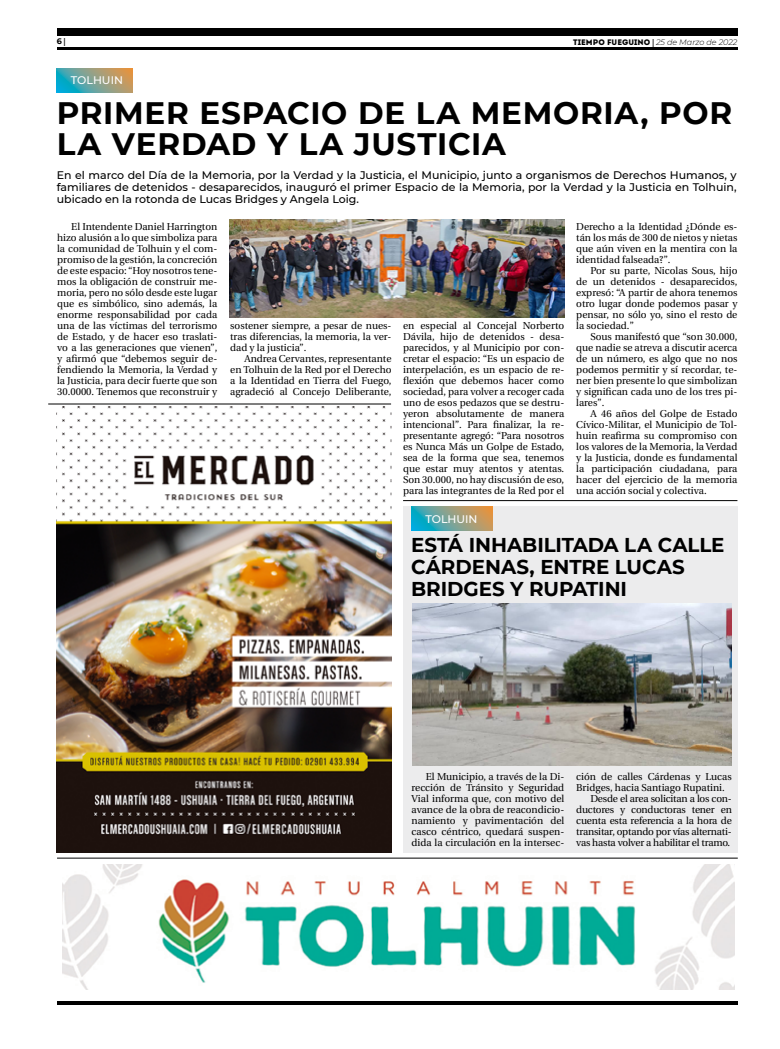
<style>
.page{position:relative;width:780px;height:1049px;background:#fff}
.page>*{position:absolute;margin:0;border:0;box-sizing:border-box;transform-origin:0 0}
.t1{font:700 31px/31px "Montserrat";letter-spacing:.025em;color:#000}
.t2{font:700 20px/22px "Montserrat";letter-spacing:-.005em;color:#000}
.t3{font:500 11px/12px "Montserrat";color:#000;text-align:justify}
.t4{font:500 11px "Montserrat";color:#fff}
.t5{font:10px/11px "Utopia";color:#000;text-align:justify}
.t6{font:10px "Utopia";letter-spacing:-.02em;color:#000}
.t7{font:italic 300 8px "Montserrat";color:#000}
.t8{font:700 8px "Montserrat";color:#000}
.s1{font-family:"Utopia"}
.s2{font-family:"Intro";font-weight:400;font-style:normal}
.s3{font-family:"Utopia";font-weight:700;font-style:normal}
</style>
<div class="page">
<hr style="left:57px;top:48px;width:680px;height:2px;background:#000">
<div style="left:57px;top:28px;width:680px;height:7px;background:#000"></div>
<hr style="left:57px;top:1001px;width:680px;height:4px;background:#000">
<img style="left:63px;top:865px;width:672px;height:124px">
<hr style="left:57px;top:857px;width:680px;height:1px;background:#000">
<img style="left:57px;top:407px;width:334px;height:445px">
<hr style="left:48px;top:403px;width:343px;height:1px;background:#000">
<svg style="left:57px;top:68px;width:75px;height:24px;background:#7ba18f"></svg>
<hr style="left:403px;top:500px;width:334px;height:1px;background:#000">
<div style="left:403px;top:506px;width:334px;height:347px;background:#ececed"></div>
<svg style="left:411px;top:507px;width:81px;height:24px;background:#78a190"></svg>
<img style="left:230px;top:220px;width:334px;height:97px">
<img style="left:412px;top:604px;width:319px;height:161px">
<p class="t8" style="left:57px;top:35px;width:11px">6 <span class="s1">|</span></p>
<p class="t7" style="left:573px;top:36px;width:166px"><span class="s2">TIEMPO FUEGUINO</span> <span class="s3">|</span> 25 de Marzo de 2022</p>
<p class="t4" style="left:71px;top:73px;width:54px">TOLHUIN</p>
<h1 class="t1" style="left:57px;top:96px;width:677px">PRIMER ESPACIO DE LA MEMORIA, POR<br>LA VERDAD Y LA JUSTICIA</h1>
<p class="t3" style="left:57px;top:168px;width:681px">En el marco del Día de la Memoria, por la Verdad y la Justicia, el Municipio, junto a organismos de Derechos Humanos, y familiares de detenidos - desaparecidos, inauguró el primer Espacio de la Memoria, por la Verdad y la Justicia en Tolhuin, ubicado en la rotonda de Lucas Bridges y Angela Loig.</p>
<p class="t5" style="left:57px;top:221px;width:162px;text-indent:14px">El Intendente Daniel Harrington hizo alusión a lo que simboliza para la comunidad de Tolhuin y el com&shy;promiso de la gestión, la concreción de este espacio: “Hoy nosotros tene&shy;mos la obligación de construir me&shy;moria, pero no sólo desde este lugar que es simbólico, sino además, la enorme responsabilidad por cada una de las víctimas del terrorismo de Estado, y de hacer eso traslati&shy;vo a las generaciones que vienen”, y afirmó que “debemos seguir de&shy;fendiendo la Memoria, la Verdad y la Justicia, para decir fuerte que son 30.0000. Tenemos que reconstruir y</p>
<p class="t5" style="left:576px;top:221px;width:163px">Derecho a la Identidad ¿Dónde es&shy;tán los más de 300 de nietos y nietas que aún viven en la mentira con la identidad falseada?”.</p>
<p class="t5" style="left:576px;top:265px;width:163px;text-indent:14px">Por su parte, Nicolas Sous, hijo de un detenidos - desaparecidos, expresó: “A partir de ahora tenemos otro lugar donde podemos pasar y pensar, no sólo yo, sino el resto de la sociedad.”</p>
<p class="t5" style="left:576px;top:331px;width:163px;text-indent:14px">Sous manifestó que “son 30.000, que nadie se atreva a discutir acerca de un número, es algo que no nos podemos permitir y sí recordar, te&shy;ner bien presente lo que simbolizan y significan cada uno de los tres pi&shy;lares”.</p>
<p class="t5" style="left:576px;top:408px;width:163px;text-indent:14px">A 46 años del Golpe de Estado Cívico-Militar, el Municipio de Tol&shy;huin reafirma su compromiso con los valores de la Memoria, la Verdad y la Justicia, donde es fundamental la participación ciudadana, para hacer del ejercicio de la memoria una acción social y colectiva.</p>
<h2 class="t2" style="left:411px;top:533px;width:315px">ESTÁ INHABILITADA LA CALLE<br>CÁRDENAS, ENTRE LUCAS<br>BRIDGES Y RUPATINI</h2>
<p class="t5" style="left:230px;top:320px;width:163px">sostener siempre, a pesar de nues&shy;tras diferencias, la memoria, la ver&shy;dad y la justicia”.</p>
<p class="t5" style="left:230px;top:353px;width:163px;text-indent:14px">Andrea Cervantes, representante en Tolhuin de la Red por el Derecho a la Identidad en Tierra del Fuego, agradeció al Concejo Deliberante,</p>
<p class="t5" style="left:403px;top:320px;width:163px">en especial al Concejal Norberto Dávila, hijo de detenidos - desa&shy;parecidos, y al Municipio por con&shy;cretar el espacio: “Es un espacio de interpelación, es un espacio de re&shy;flexión que debemos hacer como sociedad, para volver a recoger cada uno de esos pedazos que se destru&shy;yeron absolutamente de manera intencional”. Para finalizar, la re&shy;presentante agregó: “Para nosotros es Nunca Más un Golpe de Estado, sea de la forma que sea, tenemos que estar muy atentos y atentas.<br>Son 30.000, no hay discusión de eso, para las integrantes de la Red por el</p>
<p class="t4" style="left:425px;top:511px;width:54px">TOLHUIN</p>
<p class="t5" style="left:411px;top:771px;width:154px;text-indent:14px">El Municipio, a través de la Di&shy;rección de Tránsito y Seguridad Vial informa que, con motivo del avance de la obra de reacondicio&shy;namiento y pavimentación del casco céntrico, quedará suspen&shy;dida la circulación en la intersec-</p>
<p class="t5" style="left:576px;top:771px;width:157px">ción de calles Cárdenas y Lucas</p>
<p class="t5" style="left:576px;top:782px;width:150px">Bridges, hacia Santiago Rupatini.</p>
<p class="t6" style="left:590px;top:793px;width:143px">Desde el area solicitan a los con-</p>
<p class="t6" style="left:576px;top:804px;width:157px">ductores y conductoras tener en</p>
<p class="t6" style="left:576px;top:815px;width:157px">cuenta esta referencia a la hora de</p>
<p class="t6" style="left:576px;top:826px;width:157px">transitar, optando por vías alternati-</p>
<p class="t6" style="left:576px;top:837px;width:155px">vas hasta volver a habilitar el tramo.</p>
</div>
